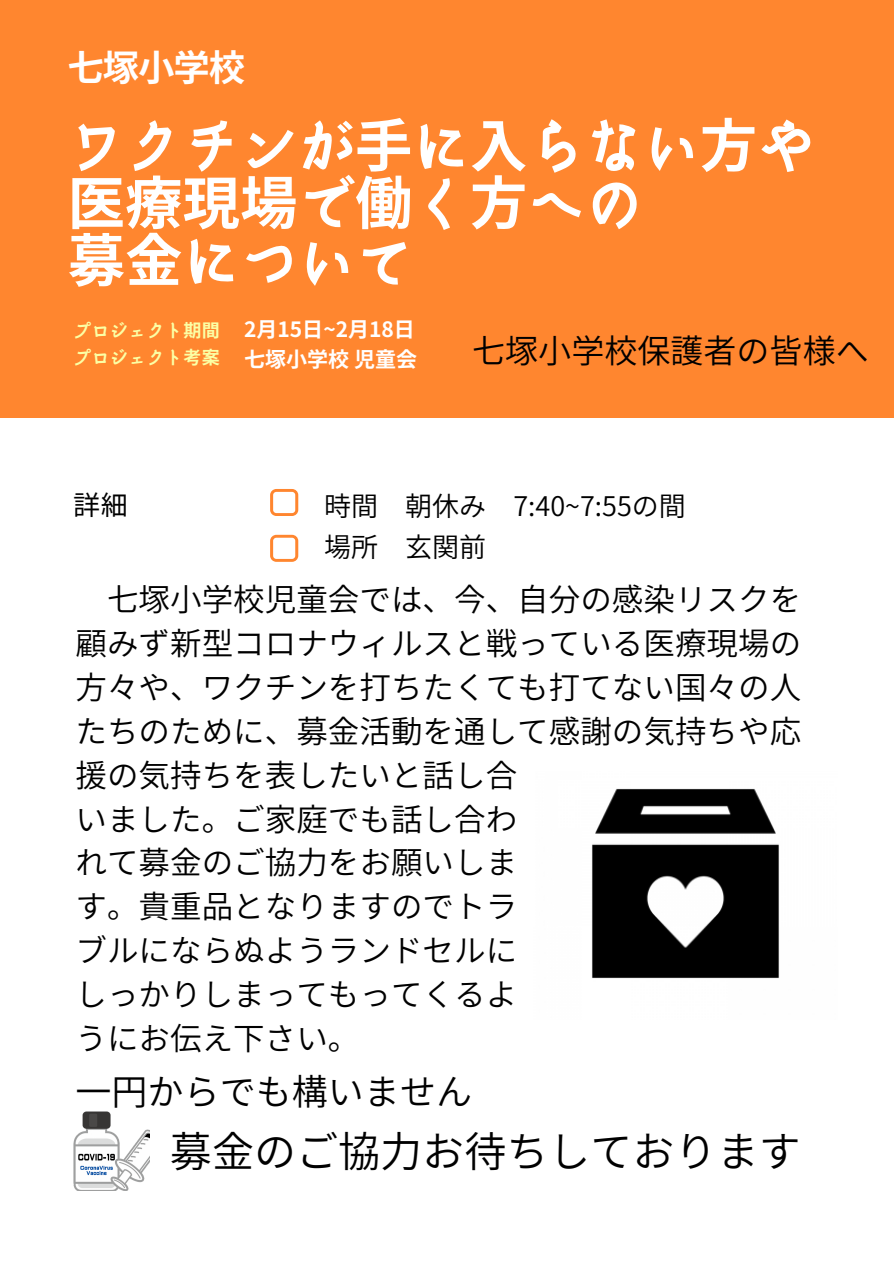
<style>
.page{position:relative;width:894px;height:1264px;background:#fff}
.page>*{position:absolute;margin:0;border:0;box-sizing:border-box;transform-origin:0 0}
.t1{font:700 57.45px/57.4px "irohakaku C";color:#fff}
.t2{font:42px "Source Han Sans JP";color:#000}
.t3{font:700 36.45px "irohakaku C";letter-spacing:-.03em;color:#fff}
.t4{font:36px "Source Han Sans JP";color:#000}
.t5{font:33px "Source Han Sans JP";color:#000}
.t6{font:31.5px/44px "Source Han Sans JP";color:#000;text-align:justify}
.t7{font:27px "Source Han Sans JP";color:#000}
.t8{font:27px "Source Han Sans JP";color:#000}
.t9{font:700 21px "irohakaku C";color:#fff}
.t10{font:700 18px "irohakaku C";letter-spacing:.02em;color:#fbffa5}
</style>
<div class="page">
<div style="left:0;top:0;width:893px;height:418px;background:#ff862f"></div>
<svg style="left:270px;top:489px;width:28px;height:27px"></svg>
<svg style="left:270px;top:535px;width:28px;height:27px"></svg>
<img style="left:73px;top:1111px;width:77px;height:79px">
<img style="left:592px;top:788px;width:187px;height:191px">
<p class="t3" style="left:68px;top:42px;width:179px">七塚小学校</p>
<p class="t1" style="left:68px;top:116px;width:748px">ワクチンが手に入らない方や医療現場で働く方への</p>
<p class="t1" style="left:68px;top:231px;width:346px">募金について</p>
<p class="t10" style="left:73px;top:318px;width:148px">プロジェクト期間</p>
<p class="t10" style="left:73px;top:345px;width:148px">プロジェクト考案</p>
<p class="t9" style="left:244px;top:315px;width:172px">2月15日~2月18日</p>
<p class="t9" style="left:244px;top:344px;width:174px">七塚小学校児童会</p>
<p class="t5" style="left:472px;top:324px;width:398px">七塚小学校保護者の皆様へ</p>
<p class="t8" style="left:73px;top:484px;width:56px">詳細</p>
<p class="t7" style="left:324px;top:484px;width:363px">時間 朝休み 7:40~7:55の間</p>
<p class="t7" style="left:324px;top:526px;width:164px">場所 玄関前</p>
<p class="t6" style="left:75px;top:575px;width:727px;text-indent:32px">七塚小学校児童会では、今、自分の感染リスクを顧みず新型コロナウィルスと戦っている医療現場の方々や、ワクチンを打ちたくても打てない国々の人たちのために、募金活動を通して感謝の気持ちや応援の気持ちを表したいと話し合</p>
<p class="t6" style="left:75px;top:795px;width:443px">いました。ご家庭でも話し合わ</p>
<p class="t6" style="left:75px;top:839px;width:443px">れて募金のご協力をお願いしま</p>
<p class="t6" style="left:75px;top:883px;width:443px">す。貴重品となりますのでトラ</p>
<p class="t6" style="left:75px;top:927px;width:443px">ブルにならぬようランドセルに</p>
<p class="t6" style="left:75px;top:971px;width:443px">しっかりしまってもってくるよ</p>
<p class="t6" style="left:75px;top:1014px;width:285px">うにお伝え下さい。</p>
<p class="t4" style="left:75px;top:1062px;width:398px">一円からでも構いません</p>
<p class="t2" style="left:170px;top:1118px;width:632px">募金のご協力お待ちしております</p>
</div>
